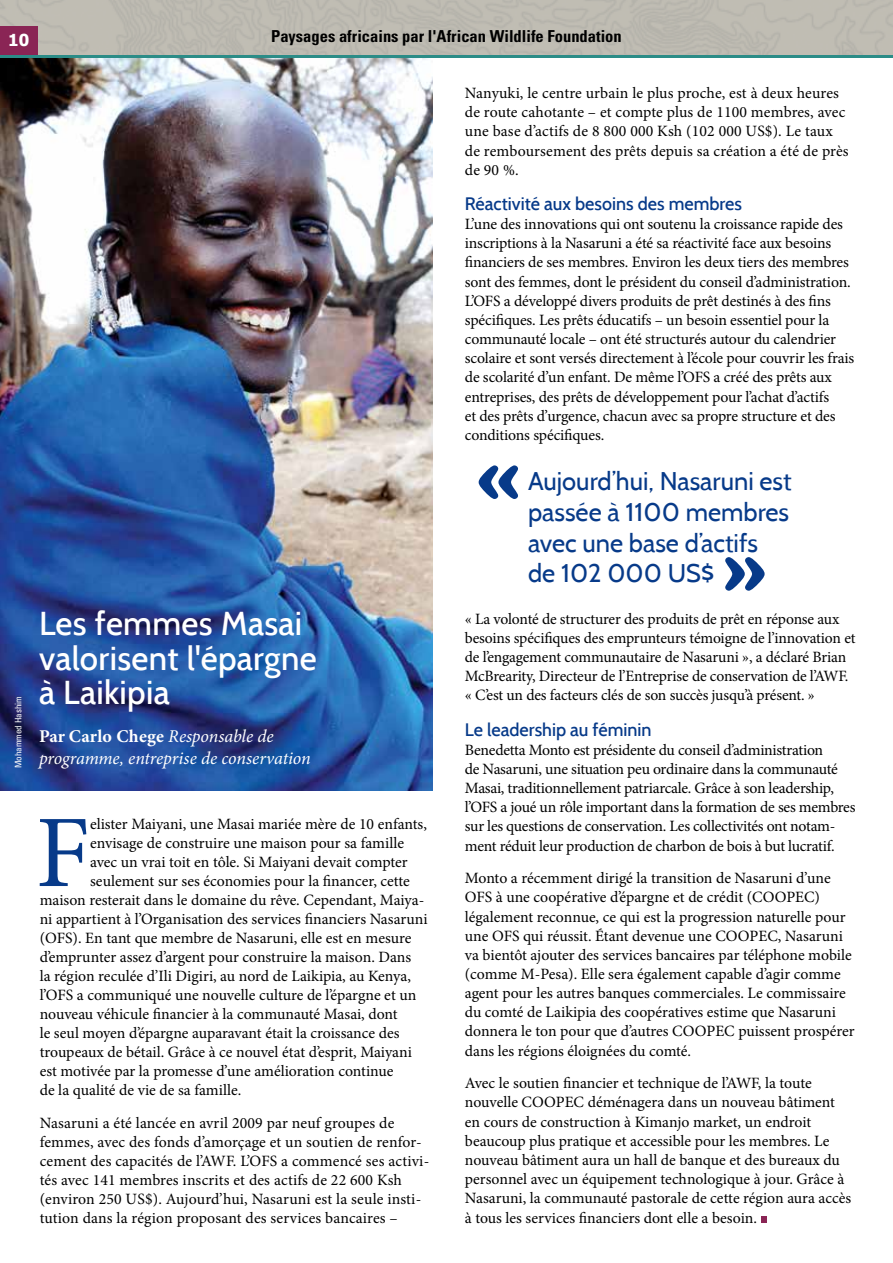
<style>
.page{position:relative;width:893px;height:1263px;background:#fff}
.page>*{position:absolute;margin:0;border:0;box-sizing:border-box;transform-origin:0 0}
.t1{font:103.05px "Minion Pro";color:#073a89}
.t2{font:500 33px/34.5px "Cabin";letter-spacing:.01em;color:#fff}
.t3{font:25.5px/30.6px "Cabin";color:#073a89}
.t4{font:500 18px "Cabin";color:#073a89}
.t5{font:italic 18px "Minion Pro";letter-spacing:-.005em;color:#fff}
.t6{font:700 18px "Minion Pro";letter-spacing:.01em;color:#fff}
.t7{font:700 condensed 16.5px "Univers";color:#000}
.t8{font:700 16.5px "Tahoma";color:#fff}
.t9{font:15.75px/19.2px "Minion Pro";letter-spacing:-.005em;color:#000}
.t10{font:condensed 9px "Univers";color:#fff}
.s1{font-weight:400;font-style:italic}
</style>
<div class="page">
<div style="left:0;top:0;width:893px;height:55px;background:#bebbb2"></div>
<div style="left:0;top:27px;width:37px;height:28px;background:#8a2555"></div>
<hr style="left:0;top:55px;width:893px;height:3px;background:#2b8c87">
<div style="left:761px;top:1216px;width:6px;height:7px;background:#8a2555"></div>
<hr style="left:892px;top:58px;width:1px;height:840px;background:#13e0e1">
<img style="left:0;top:58px;width:432px;height:733px">
<svg style="left:479px;top:465px;width:39px;height:34px"></svg>
<svg style="left:725px;top:557px;width:40px;height:34px"></svg>
<p class="t8" style="left:8px;top:28px;width:23px">10</p>
<p class="t7" style="left:271px;top:26px;width:352px">Paysages africains par l'African Wildlife Foundation</p>
<p class="t9" style="left:465px;top:84px;width:385px">Nanyuki, le centre urbain le plus proche, est à deux heures de route cahotante – et compte plus de 1100 membres, avec une base d’actifs de 8 800 000 Ksh (102 000 US$). Le taux de remboursement des prêts depuis sa création a été de près de 90 %.</p>
<p class="t4" style="left:465px;top:193px;width:279px">Réactivité aux besoins des membres</p>
<p class="t9" style="left:465px;top:215px;width:391px">L’une des innovations qui ont soutenu la croissance rapide des inscriptions à la Nasaruni a été sa réactivité face aux besoins financiers de ses membres. Environ les deux tiers des membres sont des femmes, dont le président du conseil d’administration.<br>L’OFS a développé divers produits de prêt destinés à des fins spécifiques. Les prêts éducatifs – un besoin essentiel pour la communauté locale – ont été structurés autour du calendrier scolaire et sont versés directement à l’école pour couvrir les frais de scolarité d’un enfant. De même l’OFS a créé des prêts aux entreprises, des prêts de développement pour l’achat d’actifs<br>et des prêts d’urgence, chacun avec sa propre structure et des conditions spécifiques.</p>
<p class="t10" style="left:13px;top:768px;width:73px;rotate:-90deg">Mohammed Hashim</p>
<h2 class="t2" style="left:39px;top:606px;width:279px">Les femmes Masai valorisent l'épargne à Laikipia</h2>
<p class="t6" style="left:39px;top:723px;width:236px">Par Carlo Chege <span class="s1">Responsable de</span></p>
<p class="t5" style="left:39px;top:745px;width:273px">programme, entreprise de conservation</p>
<h1 class="t1" style="left:36px;top:784px;width:56px">F</h1>
<p class="t9" style="left:90px;top:815px;width:338px">elister Maiyani, une Masai mariée mère de 10 enfants,</p>
<p class="t9" style="left:90px;top:834px;width:316px">envisage de construire une maison pour sa famille</p>
<p class="t9" style="left:90px;top:852px;width:319px">avec un vrai toit en tôle. Si Maiyani devait compter</p>
<p class="t9" style="left:90px;top:871px;width:321px">seulement sur ses économies pour la financer, cette</p>
<p class="t9" style="left:40px;top:890px;width:386px">maison resterait dans le domaine du rêve. Cependant, Maiya-</p>
<p class="t9" style="left:40px;top:909px;width:389px">ni appartient à l’Organisation des services financiers Nasaruni</p>
<p class="t9" style="left:40px;top:928px;width:373px">(OFS). En tant que membre de Nasaruni, elle est en mesure</p>
<p class="t9" style="left:40px;top:947px;width:373px">d’emprunter assez d’argent pour construire la maison. Dans</p>
<p class="t9" style="left:40px;top:966px;width:373px">la région reculée d’Ili Digiri, au nord de Laikipia, au Kenya,</p>
<p class="t9" style="left:40px;top:986px;width:378px">l’OFS a communiqué une nouvelle culture de l’épargne et un</p>
<p class="t9" style="left:40px;top:1005px;width:359px">nouveau véhicule financier à la communauté Masai, dont</p>
<p class="t9" style="left:40px;top:1024px;width:361px">le seul moyen d’épargne auparavant était la croissance des</p>
<p class="t9" style="left:40px;top:1043px;width:374px">troupeaux de bétail. Grâce à ce nouvel état d’esprit, Maiyani</p>
<p class="t9" style="left:40px;top:1062px;width:355px">est motivée par la promesse d’une amélioration continue</p>
<p class="t9" style="left:40px;top:1081px;width:203px">de la qualité de vie de sa famille.</p>
<p class="t9" style="left:40px;top:1113px;width:391px">Nasaruni a été lancée en avril 2009 par neuf groupes de femmes, avec des fonds d’amorçage et un soutien de renfor&shy;cement des capacités de l’AWF. L’OFS a commencé ses activi&shy;tés avec 141 membres inscrits et des actifs de 22 600 Ksh (environ 250 US$). Aujourd’hui, Nasaruni est la seule insti&shy;tution dans la région proposant des services bancaires –</p>
<h3 class="t3" style="left:528px;top:466px;width:265px">Aujourd’hui, Nasaruni est passée à 1100 membres avec une base d’actifs<br>de 102 000 US$</h3>
<p class="t9" style="left:465px;top:609px;width:392px">« La volonté de structurer des produits de prêt en réponse aux besoins spécifiques des emprunteurs témoigne de l’innovation et de l’engagement communautaire de Nasaruni », a déclaré Brian McBrearity, Directeur de l’Entreprise de conservation de l’AWF. « C’est un des facteurs clés de son succès jusqu’à présent. »</p>
<p class="t4" style="left:465px;top:718px;width:188px">Le leadership au féminin</p>
<p class="t9" style="left:465px;top:740px;width:392px">Benedetta Monto est présidente du conseil d’administration<br>de Nasaruni, une situation peu ordinaire dans la communauté Masai, traditionnellement patriarcale. Grâce à son leadership, l’OFS a joué un rôle important dans la formation de ses membres sur les questions de conservation. Les collectivités ont notam&shy;ment réduit leur production de charbon de bois à but lucratif.</p>
<p class="t9" style="left:465px;top:869px;width:391px">Monto a récemment dirigé la transition de Nasaruni d’une OFS à une coopérative d’épargne et de crédit (COOPEC) légalement reconnue, ce qui est la progression naturelle pour une OFS qui réussit. Étant devenue une COOPEC, Nasaruni va bientôt ajouter des services bancaires par téléphone mobile (comme M-Pesa). Elle sera également capable d’agir comme agent pour les autres banques commerciales. Le commissaire du comté de Laikipia des coopératives estime que Nasaruni donnera le ton pour que d’autres COOPEC puissent prospérer dans les régions éloignées du comté.</p>
<p class="t9" style="left:465px;top:1074px;width:388px">Avec le soutien financier et technique de l’AWF, la toute nouvelle COOPEC déménagera dans un nouveau bâtiment en cours de construction à Kimanjo market, un endroit beaucoup plus pratique et accessible pour les membres. Le nouveau bâtiment aura un hall de banque et des bureaux du personnel avec un équipement technologique à jour. Grâce à Nasaruni, la communauté pastorale de cette région aura accès à tous les services financiers dont elle a besoin.</p>
</div>
